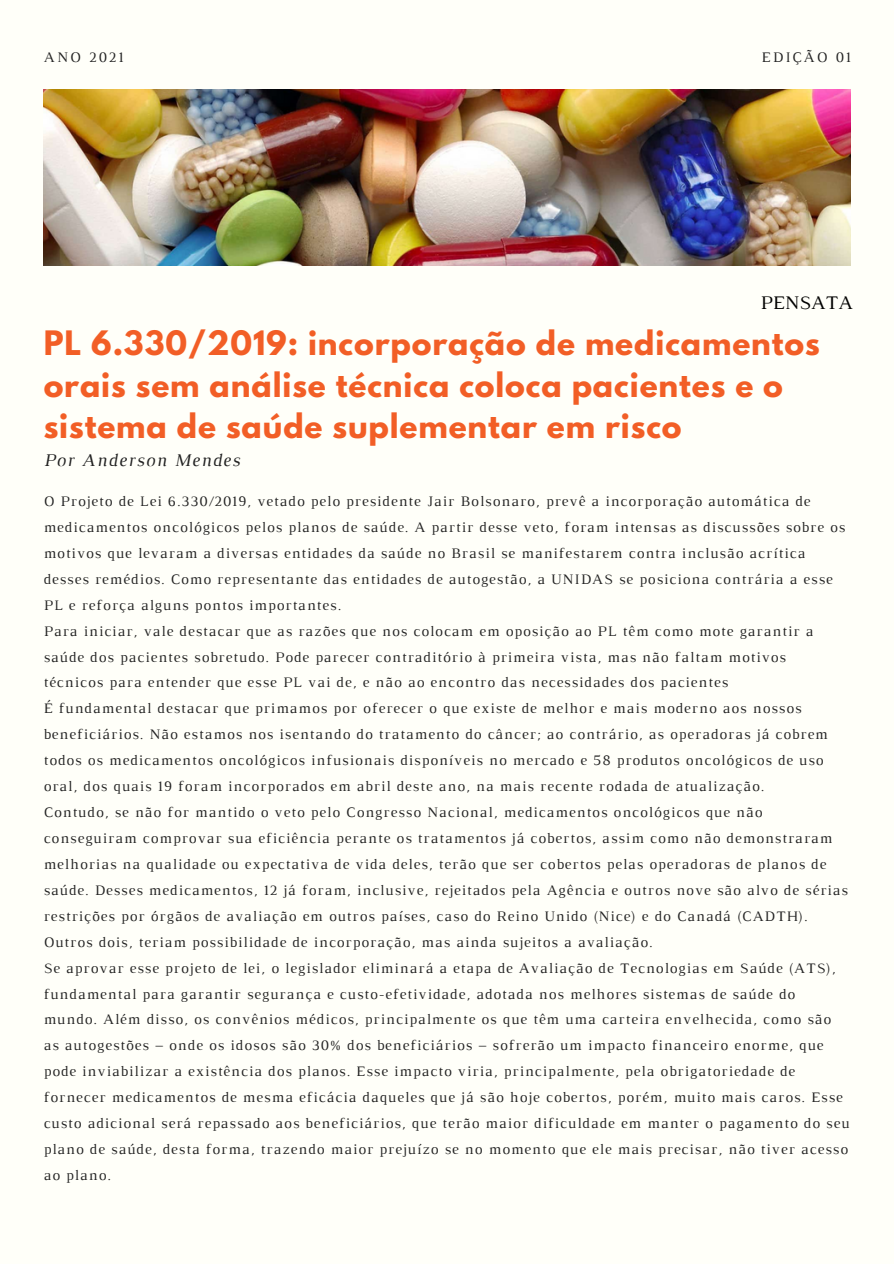
<style>
.page{position:relative;width:894px;height:1264px;background:#fff}
.page>*{position:absolute;margin:0;border:0;box-sizing:border-box;transform-origin:0 0}
.t1{font:700 29.85px/41.7px "League Spartan";letter-spacing:.03em;color:#f25e26}
.t2{font:19.65px "Luthier";color:#000}
.t3{font:italic 18.15px "Luthier";letter-spacing:.07em;color:#222}
.t4{font:14.85px/26px "Luthier";letter-spacing:.07em;color:#222}
.t5{font:14.85px "Luthier";letter-spacing:.14em;color:#222}
</style>
<div class="page">
<div style="left:0;top:0;width:893px;height:1263px;background:#fffff9"></div>
<img style="left:44px;top:89px;width:806px;height:176px">
<p class="t4" style="left:44px;top:45px;width:81px">ANO 2021</p>
<p class="t5" style="left:761px;top:52px;width:91px">EDIÇÃO 01</p>
<h2 class="t2" style="left:760px;top:296px;width:94px">PENSATA</h2>
<h1 class="t1" style="left:44px;top:326px;width:777px">PL 6.330/2019: incorporação de medicamentos orais sem análise técnica coloca pacientes e o sistema de saúde suplementar em risco</h1>
<p class="t3" style="left:44px;top:454px;width:198px">Por Anderson Mendes</p>
<p class="t4" style="left:44px;top:489px;width:807px">O Projeto de Lei 6.330/2019, vetado pelo presidente Jair Bolsonaro, prevê a incorporação automática de medicamentos oncológicos pelos planos de saúde. A partir desse veto, foram intensas as discussões sobre os motivos que levaram a diversas entidades da saúde no Brasil se manifestarem contra inclusão acrítica desses remédios. Como representante das entidades de autogestão, a UNIDAS se posiciona contrária a esse PL e reforça alguns pontos importantes.<br>Para iniciar, vale destacar que as razões que nos colocam em oposição ao PL têm como mote garantir a saúde dos pacientes sobretudo. Pode parecer contraditório à primeira vista, mas não faltam motivos<br>técnicos para entender que esse PL vai de, e não ao encontro das necessidades dos pacientes<br>É fundamental destacar que primamos por oferecer o que existe de melhor e mais moderno aos nossos beneficiários. Não estamos nos isentando do tratamento do câncer; ao contrário, as operadoras já cobrem todos os medicamentos oncológicos infusionais disponíveis no mercado e 58 produtos oncológicos de uso oral, dos quais 19 foram incorporados em abril deste ano, na mais recente rodada de atualização.<br>Contudo, se não for mantido o veto pelo Congresso Nacional, medicamentos oncológicos que não conseguiram comprovar sua eficiência perante os tratamentos já cobertos, assim como não demonstraram melhorias na qualidade ou expectativa de vida deles, terão que ser cobertos pelas operadoras de planos de saúde. Desses medicamentos, 12 já foram, inclusive, rejeitados pela Agência e outros nove são alvo de sérias restrições por órgãos de avaliação em outros países, caso do Reino Unido (Nice) e do Canadá (CADTH).<br>Outros dois, teriam possibilidade de incorporação, mas ainda sujeitos a avaliação.<br>Se aprovar esse projeto de lei, o legislador eliminará a etapa de Avaliação de Tecnologias em Saúde (ATS), fundamental para garantir segurança e custo-efetividade, adotada nos melhores sistemas de saúde do mundo. Além disso, os convênios médicos, principalmente os que têm uma carteira envelhecida, como são as autogestões – onde os idosos são 30% dos beneficiários – sofrerão um impacto financeiro enorme, que pode inviabilizar a existência dos planos. Esse impacto viria, principalmente, pela obrigatoriedade de fornecer medicamentos de mesma eficácia daqueles que já são hoje cobertos, porém, muito mais caros. Esse custo adicional será repassado aos beneficiários, que terão maior dificuldade em manter o pagamento do seu plano de saúde, desta forma, trazendo maior prejuízo se no momento que ele mais precisar, não tiver acesso ao plano.</p>
</div>
